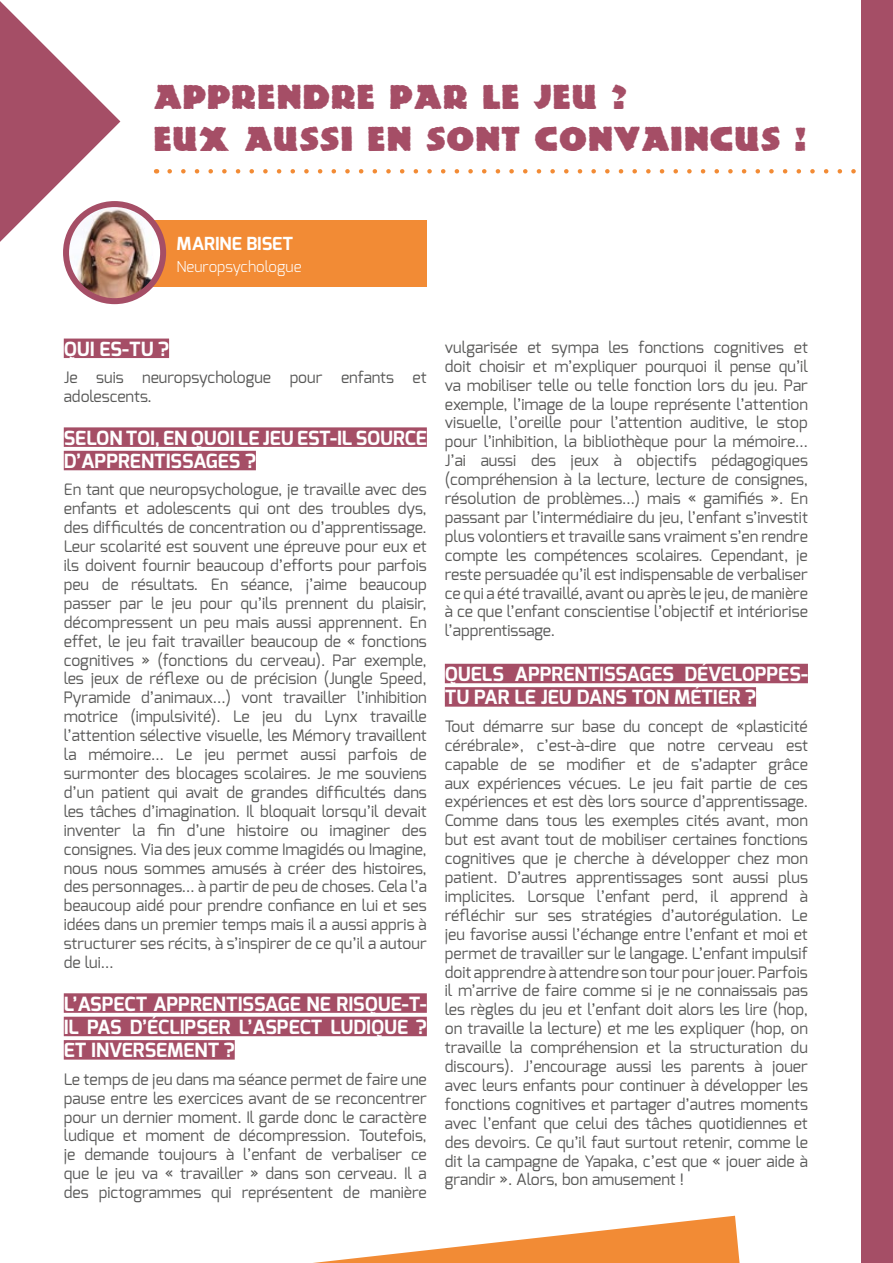
<style>
.page{position:relative;width:893px;height:1263px;background:#fff}
.page>*{position:absolute;margin:0;border:0;box-sizing:border-box;transform-origin:0 0}
.t1{font:37.2px/41.7px "DS Lemiesz";color:#a54e66}
.t2{font:700 19.5px/23.4px "Exo";color:#fff}
.t3{font:700 18px "Exo";color:#fff}
.t4{font:15.75px/18.9px "Exo";color:#575756;text-align:justify}
.t5{font:300 15px "Exo";color:#fff}
</style>
<div class="page">
<svg style="left:170px;top:169px;width:686px;height:5px"></svg>
<div style="left:117px;top:221px;width:310px;height:66px;background:#f28b35"></div>
<img style="left:66px;top:204px;width:97px;height:97px;border-radius:49px">
<div style="left:63px;top:201px;width:103px;height:103px;border:6px solid #a54e66;border-radius:50%"></div>
<div style="left:861px;top:0;width:32px;height:1263px;background:#a54e66"></div>
<div style="left:64px;top:339px;width:105px;height:19px;background:#a54e66"></div>
<div style="left:64px;top:427px;width:363px;height:20px;background:#a54e66"></div>
<div style="left:64px;top:451px;width:192px;height:19px;background:#a54e66"></div>
<div style="left:64px;top:993px;width:363px;height:20px;background:#a54e66"></div>
<div style="left:64px;top:1017px;width:363px;height:19px;background:#a54e66"></div>
<div style="left:64px;top:1040px;width:171px;height:19px;background:#a54e66"></div>
<div style="left:445px;top:664px;width:363px;height:19px;background:#a54e66"></div>
<div style="left:445px;top:687px;width:311px;height:20px;background:#a54e66"></div>
<svg style="left:313px;top:1216px;width:426px;height:47px"></svg>
<svg style="left:0;top:1px;width:120px;height:241px"></svg>
<h1 class="t1" style="left:153px;top:75px;width:655px">APPRENDRE PAR LE JEU ?<br>EUX AUSSI EN SONT CONVAINCUS !</h1>
<p class="t3" style="left:176px;top:232px;width:118px">MARINE BISET</p>
<p class="t5" style="left:176px;top:257px;width:127px">Neuropsychologue</p>
<p class="t2" style="left:64px;top:337px;width:107px">QUI ES-TU ?</p>
<p class="t4" style="left:64px;top:368px;width:365px">Je suis neuropsychologue pour enfants et adolescents.</p>
<p class="t2" style="left:64px;top:426px;width:365px">SELON TOI, EN QUOI LE JEU EST-IL SOURCE<br>D’APPRENTISSAGES ?</p>
<p class="t4" style="left:64px;top:480px;width:365px">En tant que neuropsychologue, je travaille avec des enfants et adolescents qui ont des troubles dys, des difficultés de concentration ou d’apprentissage.<br>Leur scolarité est souvent une épreuve pour eux et ils doivent fournir beaucoup d’efforts pour parfois peu de résultats. En séance, j’aime beaucoup passer par le jeu pour qu’ils prennent du plaisir, décompressent un peu mais aussi apprennent. En effet, le jeu fait travailler beaucoup de « fonctions cognitives » (fonctions du cerveau). Par exemple, les jeux de réflexe ou de précision (Jungle Speed, Pyramide d’animaux...) vont travailler l’inhibition motrice (impulsivité). Le jeu du Lynx travaille l’attention sélective visuelle, les Mémory travaillent la mémoire… Le jeu permet aussi parfois de surmonter des blocages scolaires. Je me souviens d’un patient qui avait de grandes difficultés dans les tâches d’imagination. Il bloquait lorsqu’il devait inventer la fin d’une histoire ou imaginer des consignes. Via des jeux comme Imagidés ou Imagine, nous nous sommes amusés à créer des histoires, des personnages… à partir de peu de choses. Cela l’a beaucoup aidé pour prendre confiance en lui et ses idées dans un premier temps mais il a aussi appris à structurer ses récits, à s’inspirer de ce qu’il a autour de lui…</p>
<p class="t2" style="left:64px;top:992px;width:365px;text-align:justify">L’ASPECT APPRENTISSAGE NE RISQUE-T-IL PAS D’ÉCLIPSER L’ASPECT LUDIQUE ?<br>ET INVERSEMENT ?</p>
<p class="t4" style="left:64px;top:1069px;width:365px">Le temps de jeu dans ma séance permet de faire une pause entre les exercices avant de se reconcentrer pour un dernier moment. Il garde donc le caractère ludique et moment de décompression. Toutefois, je demande toujours à l’enfant de verbaliser ce que le jeu va « travailler » dans son cerveau. Il a des pictogrammes qui représentent de manière</p>
<p class="t4" style="left:445px;top:338px;width:365px">vulgarisée et sympa les fonctions cognitives et doit choisir et m’expliquer pourquoi il pense qu’il va mobiliser telle ou telle fonction lors du jeu. Par exemple, l’image de la loupe représente l’attention visuelle, l’oreille pour l’attention auditive, le stop pour l’inhibition, la bibliothèque pour la mémoire… J’ai aussi des jeux à objectifs pédagogiques (compréhension à la lecture, lecture de consignes, résolution de problèmes…) mais « gamifiés ». En passant par l’intermédiaire du jeu, l’enfant s’investit plus volontiers et travaille sans vraiment s’en rendre compte les compétences scolaires. Cependant, je reste persuadée qu’il est indispensable de verbaliser ce qui a été travaillé, avant ou après le jeu, de manière à ce que l’enfant conscientise l’objectif et intériorise l’apprentissage.</p>
<p class="t2" style="left:445px;top:662px;width:365px">QUELS APPRENTISSAGES DÉVELOPPES-<br>TU PAR LE JEU DANS TON MÉTIER ?</p>
<p class="t4" style="left:445px;top:717px;width:365px">Tout démarre sur base du concept de «plasticité cérébrale», c’est-à-dire que notre cerveau est capable de se modifier et de s’adapter grâce aux expériences vécues. Le jeu fait partie de ces expériences et est dès lors source d’apprentissage.<br>Comme dans tous les exemples cités avant, mon but est avant tout de mobiliser certaines fonctions cognitives que je cherche à développer chez mon patient. D’autres apprentissages sont aussi plus implicites. Lorsque l’enfant perd, il apprend à réfléchir sur ses stratégies d’autorégulation. Le jeu favorise aussi l’échange entre l’enfant et moi et permet de travailler sur le langage. L’enfant impulsif doit apprendre à attendre son tour pour jouer. Parfois il m’arrive de faire comme si je ne connaissais pas les règles du jeu et l’enfant doit alors les lire (hop, on travaille la lecture) et me les expliquer (hop, on travaille la compréhension et la structuration du discours). J’encourage aussi les parents à jouer avec leurs enfants pour continuer à développer les fonctions cognitives et partager d’autres moments avec l’enfant que celui des tâches quotidiennes et des devoirs. Ce qu’il faut surtout retenir, comme le dit la campagne de Yapaka, c’est que « jouer aide à grandir ». Alors, bon amusement !</p>
</div>
